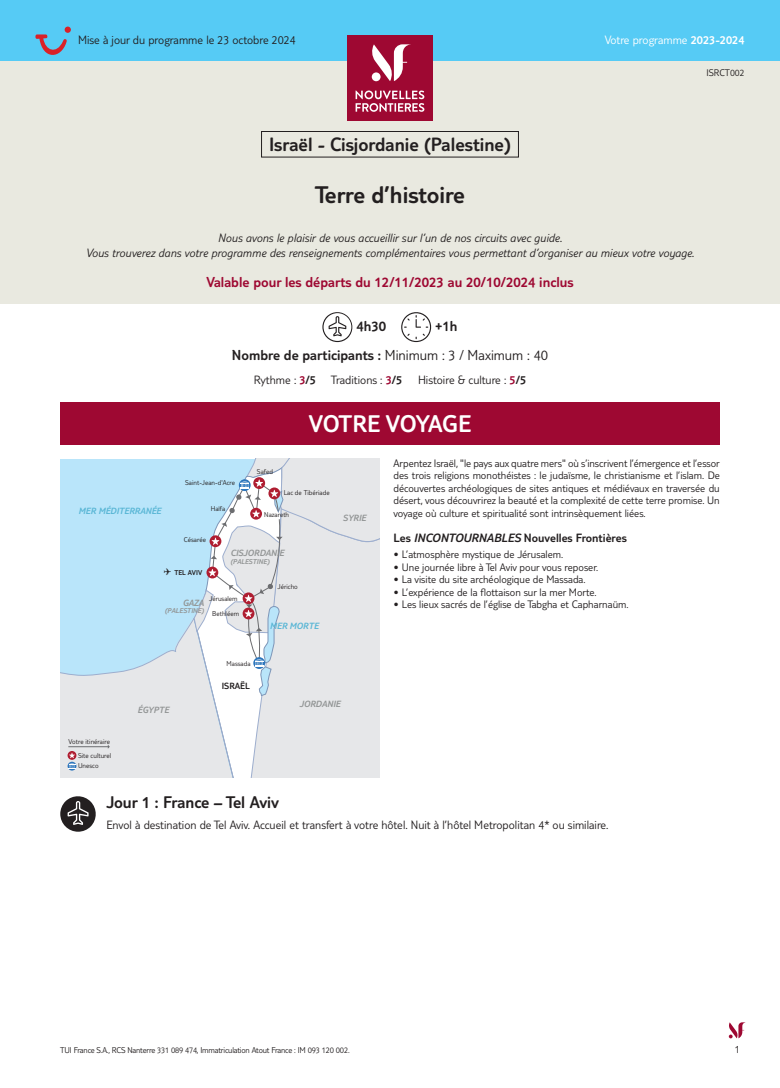
<style>
.page{position:relative;width:780px;height:1088px;background:#fff}
.page>*{position:absolute;margin:0;border:0;box-sizing:border-box;transform-origin:0 0}
.t1{font:300 25px "TUI Type";color:#231f20}
.t2{font:300 25px "TUI Type";letter-spacing:-.015em;color:#fff}
.t3{font:300 20px "TUI Type";color:#231f20}
.t4{font:300 17.5px "TUI Type";color:#231f20}
.t5{font:300 15px "TUI Type";color:#9e0832}
.t6{font:300 15px/28.6px "TUI Type";color:#231f20}
.t7{font:300 12.5px "TUI Type";color:#231f20}
.t8{font:italic 300 12.5px/15px "TUI Type";color:#231f20;text-align:center}
.t9{font:300 12.5px "TUI Type";color:#231f20}
.t10{font:300 12.5px "TUI Type";color:#fff}
.t11{font:300 11.25px/12.5px "TUI Type";color:#231f20;text-align:justify}
.t12{font:300 10px "TUI Type";color:#231f20}
.t13{font:italic 300 9.38px "TUI Type";color:#929595}
.t14{font:italic 300 9.38px "TUI Type";color:#59b6d5}
.t15{font:300 9.38px "TUI Type";color:#231f20}
.t16{font:300 8.75px "TUI Type";letter-spacing:-.02em;color:#231f20}
.t17{font:300 7.25px/14px "TUI Type";color:#231f20;text-align:right}
.t18{font:italic 300 7.25px "TUI Type";color:#929595}
.t19{font:300 7.25px "TUI Type";color:#231f20}
.s1{font-style:inherit}
.s2{color:#9e0832}
.s3{font-style:italic}
</style>
<div class="page">
<svg style="left:728px;top:1022px;width:18px;height:16px"></svg>
<div style="left:0;top:0;width:780px;height:303px;background:#e9e9e0"></div>
<div style="left:0;top:0;width:780px;height:60px;background:#56cbf5"></div>
<div style="left:347px;top:35px;width:85px;height:85px;background:#9e0832"></div>
<svg style="left:355px;top:90px;width:69px;height:22px"></svg>
<svg style="left:371px;top:44px;width:40px;height:37px"></svg>
<svg style="left:322px;top:312px;width:30px;height:30px"></svg>
<svg style="left:401px;top:312px;width:30px;height:30px"></svg>
<div style="left:261px;top:131px;width:258px;height:26px;border:1px solid #231f20"></div>
<div style="left:60px;top:402px;width:659px;height:43px;background:#9e0832"></div>
<div style="left:60px;top:459px;width:319px;height:319px;background:#b9e5fa"></div>
<svg style="left:60px;top:618px;width:134px;height:160px"></svg>
<hr style="left:68px;top:746px;width:40px;height:1px;background:#6c6d70">
<div style="left:68px;top:751px;width:8px;height:9px;background:#af1d31;border-radius:50%"></div>
<svg style="left:68px;top:762px;width:8px;height:8px"></svg>
<svg style="left:69px;top:753px;width:6px;height:16px"></svg>
<svg style="left:194px;top:459px;width:185px;height:319px;background:#e3e6ea"></svg>
<svg style="left:60px;top:796px;width:36px;height:36px"></svg>
<svg style="left:35px;top:27px;width:36px;height:28px"></svg>
<p class="t7" style="left:78px;top:33px;width:219px">Mise à jour du programme le 23 octobre 2024</p>
<h2 class="t3" style="left:269px;top:133px;width:243px">Israël - Cisjordanie (Palestine)</h2>
<h1 class="t1" style="left:315px;top:180px;width:152px">Terre d’histoire</h1>
<p class="t10" style="left:604px;top:33px;width:141px">Votre programme <span class="s1">2023-2024</span></p>
<p class="t12" style="left:706px;top:67px;width:40px">ISRCT002</p>
<p class="t8" style="left:86px;top:230px;width:610px">Nous avons le plaisir de vous accueillir sur l’un de nos circuits avec guide.<br>Vous trouverez dans votre programme des renseignements complémentaires vous permettant d’organiser au mieux votre voyage.</p>
<h3 class="t5" style="left:206px;top:273px;width:368px">Valable pour les départs du 12/11/2023 au 20/10/2024 inclus</h3>
<h3 class="t6" style="left:232px;top:312px;width:318px;text-indent:203px">+1h<br>Nombre de participants : <span class="s1">Minimum : 3 / Maximum : 40</span></h3>
<p class="t7" style="left:254px;top:373px;width:274px">Rythme : <span class="s2">3</span><span class="s1">/5</span> Traditions : <span class="s2">3</span><span class="s1">/5</span> Histoire &amp; culture : <span class="s2">5</span><span class="s1">/5</span></p>
<h3 class="t6" style="left:356px;top:312px;width:31px">4h30</h3>
<h1 class="t2" style="left:309px;top:409px;width:164px">VOTRE VOYAGE</h1>
<p class="t14" style="left:79px;top:506px;width:84px">MER MÉDITERRANÉE</p>
<p class="t17" style="left:185px;top:475px;width:51px">Saint-Jean-d'Acre</p>
<p class="t17" style="left:211px;top:502px;width:16px">Haïfa</p>
<p class="t17" style="left:184px;top:533px;width:24px">Césarée</p>
<p class="t17" style="left:257px;top:464px;width:18px">Safed</p>
<p class="t17" style="left:284px;top:486px;width:47px">Lac de Tibériade</p>
<p class="t17" style="left:264px;top:507px;width:26px">Nazareth</p>
<p class="t13" style="left:230px;top:548px;width:55px">CISJORDANIE</p>
<p class="t18" style="left:230px;top:557px;width:41px">(PALESTINE)</p>
<p class="t19" style="left:164px;top:568px;width:40px">✈ TEL AVIV</p>
<p class="t17" style="left:209px;top:591px;width:30px">Jérusalem</p>
<p class="t13" style="left:183px;top:597px;width:23px">GAZA</p>
<p class="t18" style="left:165px;top:607px;width:41px">(PALESTINE)</p>
<p class="t17" style="left:212px;top:606px;width:28px">Bethléem</p>
<p class="t17" style="left:227px;top:656px;width:25px">Massada</p>
<p class="t15" style="left:222px;top:680px;width:30px">ISRAËL</p>
<p class="t17" style="left:277px;top:579px;width:22px">Jéricho</p>
<p class="t14" style="left:270px;top:621px;width:50px">MER MORTE</p>
<p class="t13" style="left:343px;top:512px;width:25px">SYRIE</p>
<p class="t13" style="left:137px;top:704px;width:33px">ÉGYPTE</p>
<p class="t13" style="left:299px;top:698px;width:43px">JORDANIE</p>
<p class="t11" style="left:393px;top:456px;width:328px">Arpentez Israël, "le pays aux quatre mers" où s’inscrivent l’émergence et l’essor des trois religions monothéistes : le judaïsme, le christianisme et l’islam. De découvertes archéologiques de sites antiques et médiévaux en traversée du désert, vous découvrirez la beauté et la complexité de cette terre promise. Un voyage où culture et spiritualité sont intrinsèquement liées.</p>
<p class="t9" style="left:393px;top:531px;width:235px">Les <span class="s3">INCONTOURNABLES</span> Nouvelles Frontières</p>
<p class="t11" style="left:393px;top:548px;width:171px">• L’atmosphère mystique de Jérusalem.</p>
<p class="t11" style="left:393px;top:560px;width:206px">• Une journée libre à Tel Aviv pour vous reposer.</p>
<p class="t11" style="left:393px;top:573px;width:193px">• La visite du site archéologique de Massada.</p>
<p class="t11" style="left:393px;top:585px;width:205px">• L’expérience de la flottaison sur la mer Morte.</p>
<p class="t11" style="left:393px;top:598px;width:236px">• Les lieux sacrés de l’église de Tabgha et Capharnaüm.</p>
<p class="t17" style="left:68px;top:734px;width:44px">Votre itinéraire<br>Site culturel</p>
<p class="t17" style="left:78px;top:759px;width:22px">Unesco</p>
<h3 class="t4" style="left:106px;top:792px;width:174px">Jour 1 : France – Tel Aviv</h3>
<p class="t7" style="left:106px;top:817px;width:503px">Envol à destination de Tel Aviv. Accueil et transfert à votre hôtel. Nuit à l’hôtel Metropolitan 4* ou similaire.</p>
<p class="t16" style="left:60px;top:1045px;width:291px">TUI France S.A., RCS Nanterre 331 089 474, Immatriculation Atout France : IM 093 120 002.</p>
<p class="t11" style="left:734px;top:1042px;width:7px">1</p>
</div>
